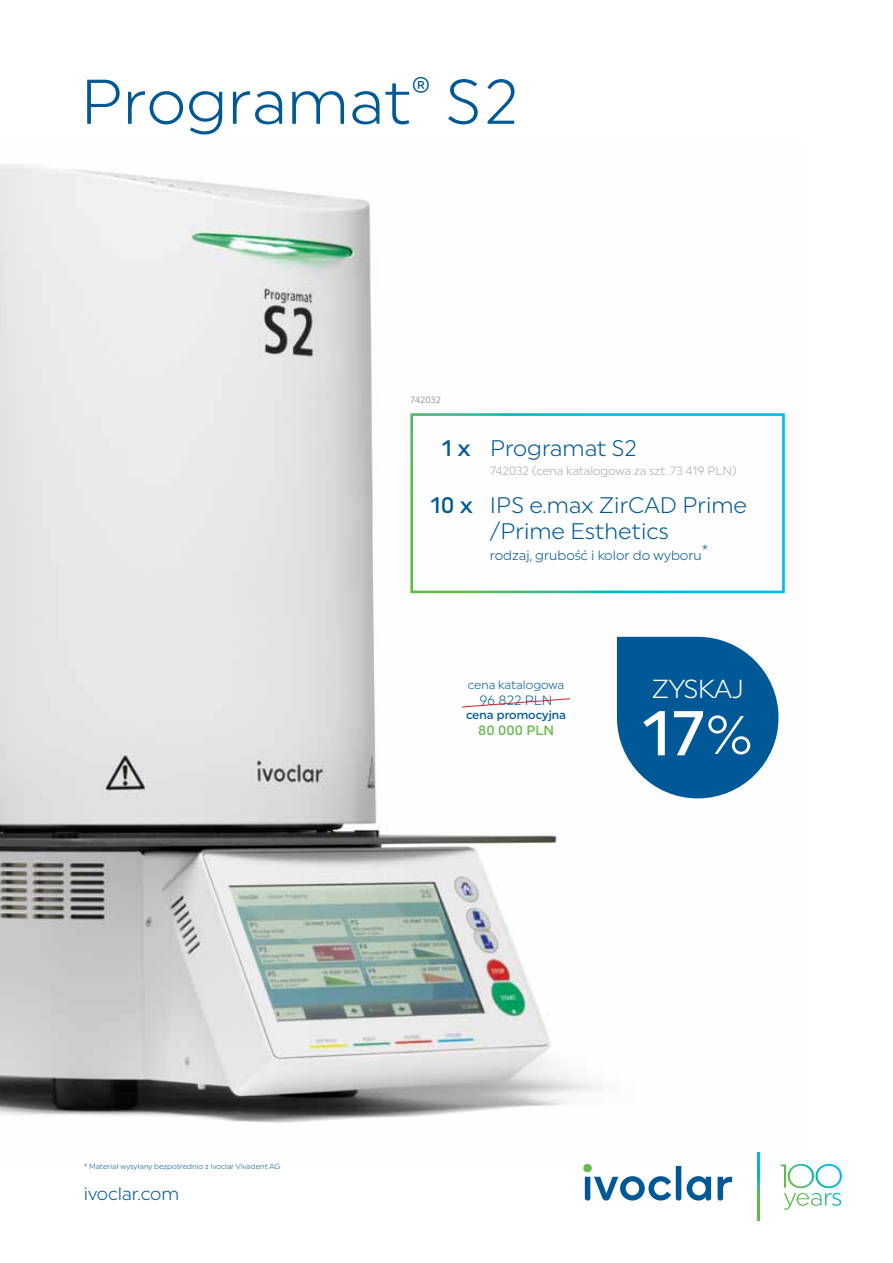
<style>
.page{position:relative;width:893px;height:1263px;background:#fff}
.page>*{position:absolute;margin:0;border:0;box-sizing:border-box;transform-origin:0 0}
.t1{font:500 63.15px "Uniform Pro";color:#fff}
.t2{font:63px "Uniform Pro Lgt";color:#005996}
.t3{font:26.1px "Uniform Pro Lgt";letter-spacing:-.03em;color:#fff}
.t4{font:22.5px/25.5px "Uniform Pro Lgt";color:#005996}
.t5{font:18px "Uniform Pro Lgt";letter-spacing:-.015em;color:#005996}
.t6{font:13.5px "Uniform Pro Lgt";color:#005996}
.t7{font:500 13.5px "Uniform Pro";color:#62bb46}
.t8{font:12px "Uniform Pro Lgt";letter-spacing:-.01em;color:#a7a9ac}
.t9{font:12px "Uniform Pro Lgt";color:#005996}
.t10{font:500 12px "Uniform Pro";color:#005996}
.t11{font:9px "Uniform Pro Lgt";color:#6d6e71}
.t12{font:7.5px "Uniform Pro Lgt";color:#005996}
.s1{font-family:"Uniform Pro";font-weight:500}
.s2{font-family:"Uniform Pro Lgt";font-weight:400}
</style>
<div class="page">
<img style="left:0;top:164px;width:785px;height:998px">
<svg style="left:781px;top:1164px;width:61px;height:46px"></svg>
<svg style="left:583px;top:1164px;width:9px;height:8px"></svg>
<svg style="left:585px;top:1166px;width:147px;height:34px"></svg>
<svg style="left:757px;top:1153px;width:2px;height:67px"></svg>
<div style="left:410px;top:413px;width:375px;height:180px;border:3px solid #fff"></div>
<div style="left:617px;top:637px;width:161px;height:161px;background:#005996;border-radius:81px"></div>
<svg style="left:461px;top:698px;width:110px;height:10px"></svg>
<h2 class="t2" style="left:81px;top:65px;width:440px">Programat<sup>®</sup> S2</h2>
<p class="t11" style="left:410px;top:395px;width:32px">742032</p>
<p class="t4" style="left:442px;top:435px;width:197px"><span class="s1">1 x</span> Programat S2</p>
<p class="t8" style="left:490px;top:464px;width:248px">742032 (cena katalogowa za szt. 73 419 PLN)</p>
<p class="t4" style="left:490px;top:492px;width:259px;text-indent:-59px"><span class="s1">10 x</span> IPS e.max ZirCAD Prime /Prime Esthetics</p>
<p class="t6" style="left:490px;top:547px;width:220px">rodzaj, grubość i kolor do wyboru*</p>
<p class="t12" style="left:84px;top:1162px;width:198px">* Materiał wysyłany bezpośrednio z Ivoclar Vivadent AG</p>
<p class="t5" style="left:84px;top:1183px;width:97px">ivoclar.com</p>
<p class="t9" style="left:468px;top:678px;width:98px">cena katalogowa</p>
<p class="t6" style="left:479px;top:693px;width:75px">96 822 PLN</p>
<p class="t10" style="left:466px;top:708px;width:101px">cena promocyjna</p>
<p class="t7" style="left:478px;top:723px;width:78px">80 000 PLN</p>
<p class="t3" style="left:651px;top:674px;width:94px">zyskaj</p>
<h1 class="t1" style="left:642px;top:697px;width:113px">17<span class="s2">%</span></h1>
</div>
